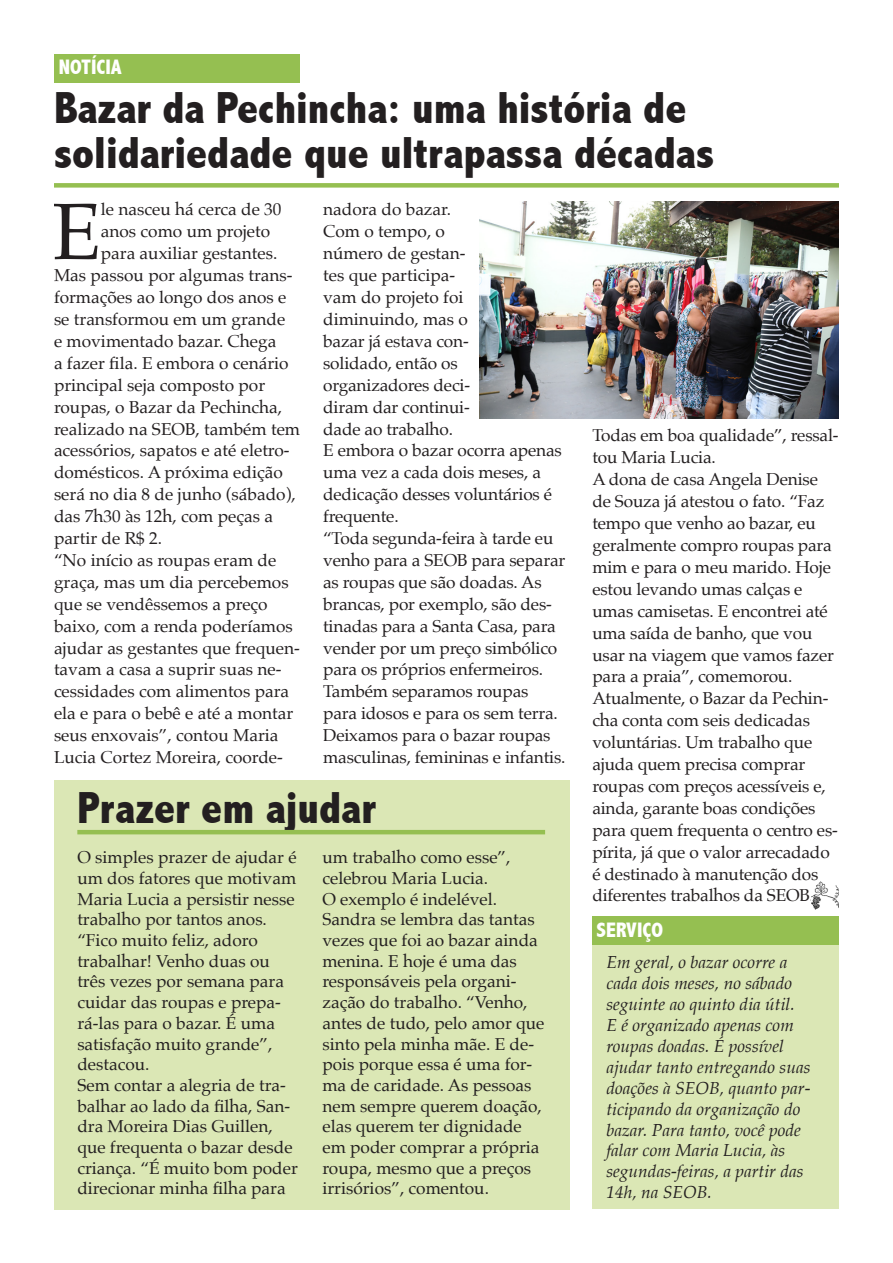
<style>
.page{position:relative;width:893px;height:1263px;background:#fff}
.page>*{position:absolute;margin:0;border:0;box-sizing:border-box;transform-origin:0 0}
.Corpo_de_texto_Palat{font:79.95px "Palatino";color:#231f20}
.t1{font:800 condensed 45px/45px "Abadi";color:#231f20}
.t2{font:800 condensed 21px "Abadi";color:#fff}
.Corpo_de_texto_Palat-2{font:italic 17.4px/20.9px "Palatino";color:#231f20}
.Corpo_de_texto_Palat-3{font:17.25px/21.9px "Palatino";color:#231f20}
</style>
<div class="page">
<div style="left:54px;top:183px;width:785px;height:5px;background:#95bf51"></div>
<div style="left:54px;top:780px;width:516px;height:429px;background:#dbe7b5"></div>
<hr style="left:77px;top:830px;width:468px;height:4px;background:#95bf51">
<div style="left:54px;top:54px;width:245px;height:28px;background:#95bf51"></div>
<img style="left:811px;top:881px;width:28px;height:28px">
<div style="left:592px;top:945px;width:247px;height:264px;background:#dbe7b5"></div>
<div style="left:592px;top:917px;width:247px;height:28px;background:#95bf51"></div>
<img style="left:480px;top:201px;width:359px;height:218px">
<p class="t2" style="left:59px;top:55px;width:65px">NOTÍCIA</p>
<p class="t1" style="left:54px;top:85px;width:662px">Bazar da Pechincha: uma história de solidariedade que ultrapassa décadas</p>
<p class="Corpo_de_texto_Palat" style="left:52px;top:165px;width:50px">E</p>
<p class="Corpo_de_texto_Palat-3" style="left:101px;top:199px;width:182px">le nasceu há cerca de 30</p>
<p class="Corpo_de_texto_Palat-3" style="left:323px;top:199px;width:129px">nadora do bazar.</p>
<p class="Corpo_de_texto_Palat-3" style="left:323px;top:220px;width:240px">Com o tempo, o<br>número de gestan-<br>tes que participa-<br>vam do projeto foi diminuindo, mas o<br>bazar já estava con-<br>solidado, então os organizadores deci-<br>diram dar continui-<br>dade ao trabalho.<br>E embora o bazar ocorra apenas uma vez a cada dois meses, a dedicação desses voluntários é frequente.</p>
<p class="Corpo_de_texto_Palat-3" style="left:323px;top:527px;width:244px">“Toda segunda-feira à tarde eu venho para a SEOB para separar as roupas que são doadas. As brancas, por exemplo, são des&shy;tinadas para a Santa Casa, para vender por um preço simbólico para os próprios enfermeiros.<br>Também separamos roupas para idosos e para os sem terra.<br>Deixamos para o bazar roupas masculinas, femininas e infantis.</p>
<p class="Corpo_de_texto_Palat-3" style="left:101px;top:220px;width:171px">anos como um projeto</p>
<p class="Corpo_de_texto_Palat-3" style="left:101px;top:242px;width:178px">para auxiliar gestantes.</p>
<p class="Corpo_de_texto_Palat-3" style="left:54px;top:264px;width:240px">Mas passou por algumas trans-</p>
<p class="Corpo_de_texto_Palat-3" style="left:54px;top:286px;width:234px">formações ao longo dos anos e</p>
<p class="Corpo_de_texto_Palat-3" style="left:54px;top:308px;width:233px">se transformou em um grande</p>
<p class="Corpo_de_texto_Palat-3" style="left:54px;top:330px;width:224px">e movimentado bazar. Chega</p>
<p class="Corpo_de_texto_Palat-3" style="left:54px;top:352px;width:236px">a fazer fila. E embora o cenário</p>
<p class="Corpo_de_texto_Palat-3" style="left:54px;top:374px;width:213px">principal seja composto por</p>
<p class="Corpo_de_texto_Palat-3" style="left:54px;top:396px;width:230px">roupas, o Bazar da Pechincha,</p>
<p class="Corpo_de_texto_Palat-3" style="left:54px;top:418px;width:248px">realizado na SEOB, também tem</p>
<p class="Corpo_de_texto_Palat-3" style="left:54px;top:439px;width:237px">acessórios, sapatos e até eletro-</p>
<p class="Corpo_de_texto_Palat-3" style="left:54px;top:461px;width:230px">domésticos. A próxima edição</p>
<p class="Corpo_de_texto_Palat-3" style="left:54px;top:483px;width:243px">será no dia 8 de junho (sábado),</p>
<p class="Corpo_de_texto_Palat-3" style="left:54px;top:505px;width:220px">das 7h30 às 12h, com peças a</p>
<p class="Corpo_de_texto_Palat-3" style="left:54px;top:527px;width:110px">partir de R$ 2.</p>
<p class="Corpo_de_texto_Palat-3" style="left:54px;top:549px;width:247px">“No início as roupas eram de graça, mas um dia percebemos que se vendêssemos a preço baixo, com a renda poderíamos ajudar as gestantes que frequen&shy;tavam a casa a suprir suas ne&shy;cessidades com alimentos para ela e para o bebê e até a montar seus enxovais”, contou Maria<br>Lucia Cortez Moreira, coorde-</p>
<p class="Corpo_de_texto_Palat-3" style="left:592px;top:425px;width:248px">Todas em boa qualidade”, ressal&shy;tou Maria Lucia.</p>
<p class="Corpo_de_texto_Palat-3" style="left:592px;top:468px;width:243px">A dona de casa Angela Denise de Souza já atestou o fato. “Faz tempo que venho ao bazar, eu geralmente compro roupas para mim e para o meu marido. Hoje estou levando umas calças e umas camisetas. E encontrei até uma saída de banho, que vou usar na viagem que vamos fazer para a praia”, comemorou.</p>
<p class="Corpo_de_texto_Palat-3" style="left:592px;top:687px;width:247px">Atualmente, o Bazar da Pechin&shy;cha conta com seis dedicadas voluntárias. Um trabalho que ajuda quem precisa comprar roupas com preços acessíveis e, ainda, garante boas condições para quem frequenta o centro es&shy;pírita, já que o valor arrecadado é destinado à manutenção dos diferentes trabalhos da SEOB.</p>
<p class="t1" style="left:77px;top:785px;width:300px">Prazer em ajudar</p>
<p class="Corpo_de_texto_Palat-3" style="left:77px;top:847px;width:221px;line-height:20.7px">O simples prazer de ajudar é um dos fatores que motivam<br>Maria Lucia a persistir nesse trabalho por tantos anos. “Fico muito feliz, adoro trabalhar! Venho duas ou três vezes por semana para cuidar das roupas e prepa&shy;rá-las para o bazar. É uma satisfação muito grande”, destacou.</p>
<p class="Corpo_de_texto_Palat-3" style="left:77px;top:1075px;width:222px;line-height:20.7px">Sem contar a alegria de tra&shy;balhar ao lado da filha, San&shy;dra Moreira Dias Guillen, que frequenta o bazar desde criança. “É muito bom poder direcionar minha filha para</p>
<p class="Corpo_de_texto_Palat-3" style="left:322px;top:847px;width:190px;line-height:20.7px">um trabalho como esse”, celebrou Maria Lucia.</p>
<p class="Corpo_de_texto_Palat-3" style="left:322px;top:888px;width:224px;line-height:20.7px">O exemplo é indelével.<br>Sandra se lembra das tantas vezes que foi ao bazar ainda menina. E hoje é uma das responsáveis pela organi&shy;zação do trabalho. “Venho, antes de tudo, pelo amor que sinto pela minha mãe. E de&shy;pois porque essa é uma for&shy;ma de caridade. As pessoas nem sempre querem doação, elas querem ter dignidade em poder comprar a própria roupa, mesmo que a preços irrisórios”, comentou.</p>
<p class="t2" style="left:597px;top:918px;width:68px">SERVIÇO</p>
<p class="Corpo_de_texto_Palat-2" style="left:606px;top:952px;width:206px">Em geral, o bazar ocorre a cada dois meses, no sábado seguinte ao quinto dia útil.<br>E é organizado apenas com roupas doadas. É possível ajudar tanto entregando suas doações à SEOB, quanto par&shy;ticipando da organização do bazar. Para tanto, você pode falar com Maria Lucia, às segundas-feiras, a partir das<br>14h, na SEOB.</p>
</div>
